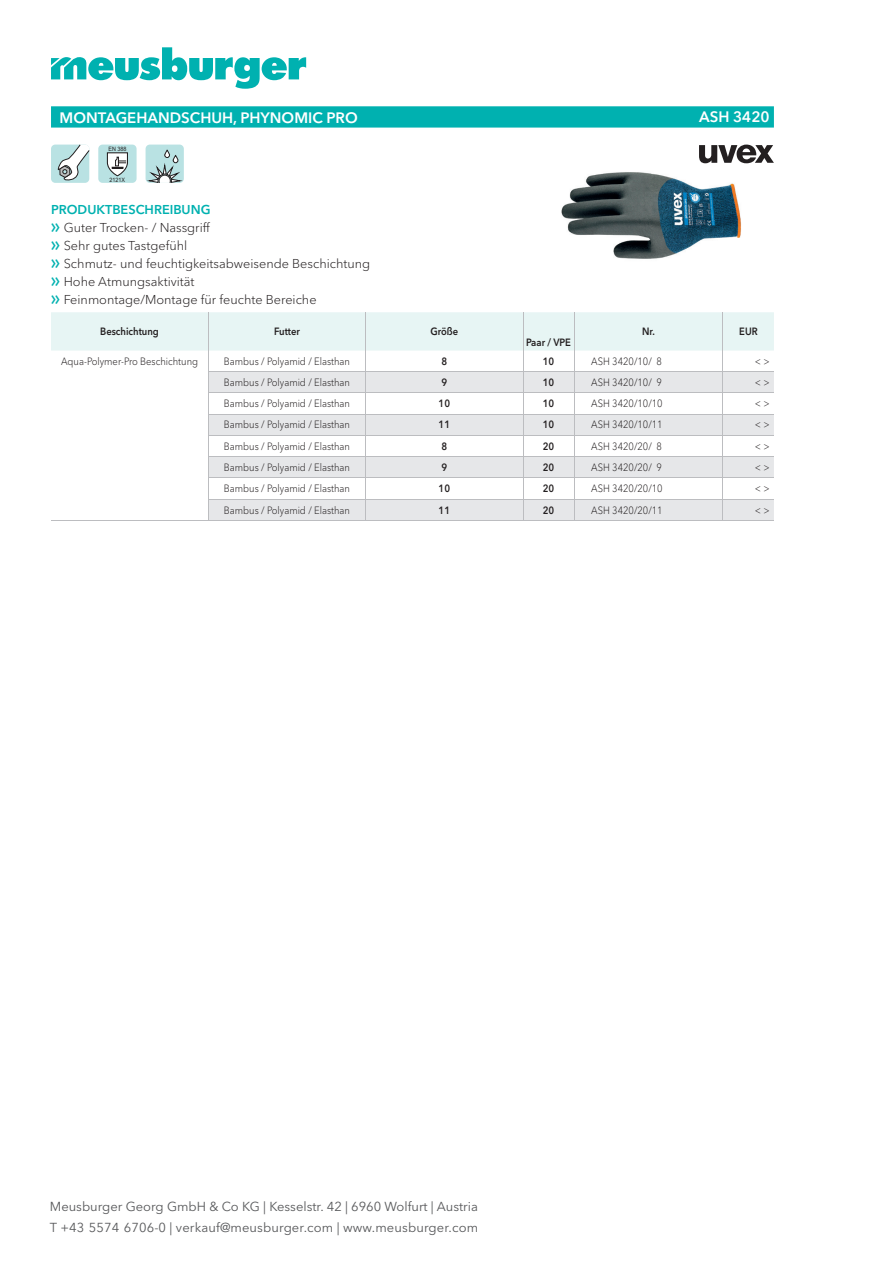
<style>
.page{position:relative;width:893px;height:1263px;background:#fff}
.page>*{position:absolute;margin:0;border:0;box-sizing:border-box;transform-origin:0 0}
.t1{font:600 15px "Avenir Next W1 G";color:#fff}
.t2{font:12.9px/20.7px "Avenir Next W1 G";color:#57585a}
.t3{font:300 12.75px/18px "Avenir Next W1 G";color:#231f20}
.t4{font:300 10.5px "Avenir Next W1 G";color:#231f20;scale:.9 1}
.t5{font:600 10.5px "Avenir Next W1 G";color:#231f20;scale:.9 1}
.t6{font:6px "Arial";color:#231f20;scale:.9 1}
.s1{font-weight:600;color:#00b1b0}
.s2{font-family:"Meusburger Sonderzeichen";font-weight:400;color:#00b1b0}
</style>
<div class="page">
<svg style="left:51px;top:47px;width:255px;height:42px"></svg>
<svg style="left:51px;top:106px;width:723px;height:22px;background:#08b3b2"></svg>
<div style="left:51px;top:145px;width:38px;height:38px;background:#b9e2e3;border-radius:4px"></div>
<svg style="left:57px;top:145px;width:32px;height:37px"></svg>
<div style="left:98px;top:145px;width:39px;height:38px;background:#b9e2e3;border-radius:4px"></div>
<svg style="left:106px;top:152px;width:22px;height:25px"></svg>
<div style="left:146px;top:145px;width:38px;height:38px;background:#b9e2e3;border-radius:4px"></div>
<svg style="left:149px;top:149px;width:32px;height:34px"></svg>
<svg style="left:699px;top:145px;width:75px;height:18px"></svg>
<img style="left:561px;top:172px;width:180px;height:87px">
<svg style="left:51px;top:312px;width:723px;height:208px"></svg>
<hr style="left:51px;top:520px;width:157px;height:1px;background:#bcbdc0">
<hr style="left:208px;top:520px;width:158px;height:1px;background:#bcbdc0">
<hr style="left:366px;top:520px;width:157px;height:1px;background:#bcbdc0">
<hr style="left:523px;top:520px;width:51px;height:1px;background:#bcbdc0">
<hr style="left:574px;top:520px;width:149px;height:1px;background:#bcbdc0">
<hr style="left:723px;top:520px;width:51px;height:1px;background:#bcbdc0">
<h1 class="t1" style="left:60px;top:108px;width:300px">MONTAGEHANDSCHUH, PHYNOMIC PRO</h1>
<h1 class="t1" style="left:699px;top:108px;width:72px">ASH 3420</h1>
<p class="t6" style="left:108px;top:145px;width:22px">EN 388</p>
<p class="t6" style="left:110px;top:175px;width:19px">2121X</p>
<p class="t3" style="left:51px;top:200px;width:321px"><span class="s1">PRODUKTBESCHREIBUNG<br></span><span class="s2">f</span> Guter Trocken- / Nassgriff<br><span class="s2">f</span> Sehr gutes Tastgefühl<br><span class="s2">f</span> Schmutz- und feuchtigkeitsabweisende Beschichtung <span class="s2">f</span> Hohe Atmungsaktivität<br><span class="s2">f</span> Feinmontage/Montage für feuchte Bereiche</p>
<p class="t5" style="left:100px;top:325px;width:67px">Beschichtung</p>
<p class="t5" style="left:274px;top:325px;width:30px">Futter</p>
<p class="t5" style="left:430px;top:325px;width:32px">Größe</p>
<p class="t5" style="left:642px;top:325px;width:16px">Nr.</p>
<p class="t5" style="left:739px;top:325px;width:22px">EUR</p>
<p class="t5" style="left:526px;top:336px;width:52px">Paar / VPE</p>
<p class="t4" style="left:61px;top:355px;width:154px">Aqua-Polymer-Pro Beschichtung</p>
<p class="t4" style="left:224px;top:355px;width:142px">Bambus / Polyamid / Elasthan</p>
<p class="t5" style="left:441px;top:355px;width:8px">8</p>
<p class="t5" style="left:543px;top:355px;width:14px">10</p>
<p class="t4" style="left:591px;top:355px;width:80px">ASH 3420/10/ 8</p>
<p class="t4" style="left:755px;top:355px;width:18px">&lt; &gt;</p>
<p class="t4" style="left:224px;top:376px;width:142px">Bambus / Polyamid / Elasthan</p>
<p class="t5" style="left:441px;top:376px;width:8px">9</p>
<p class="t5" style="left:543px;top:376px;width:14px">10</p>
<p class="t4" style="left:591px;top:376px;width:80px">ASH 3420/10/ 9</p>
<p class="t4" style="left:755px;top:376px;width:18px">&lt; &gt;</p>
<p class="t4" style="left:224px;top:397px;width:142px">Bambus / Polyamid / Elasthan</p>
<p class="t5" style="left:439px;top:397px;width:14px">10</p>
<p class="t5" style="left:543px;top:397px;width:14px">10</p>
<p class="t4" style="left:591px;top:397px;width:81px">ASH 3420/10/10</p>
<p class="t4" style="left:755px;top:397px;width:18px">&lt; &gt;</p>
<p class="t4" style="left:224px;top:418px;width:142px">Bambus / Polyamid / Elasthan</p>
<p class="t5" style="left:439px;top:418px;width:14px">11</p>
<p class="t5" style="left:543px;top:418px;width:14px">10</p>
<p class="t4" style="left:591px;top:418px;width:81px">ASH 3420/10/11</p>
<p class="t4" style="left:755px;top:418px;width:18px">&lt; &gt;</p>
<p class="t4" style="left:224px;top:440px;width:142px">Bambus / Polyamid / Elasthan</p>
<p class="t5" style="left:441px;top:440px;width:8px">8</p>
<p class="t5" style="left:543px;top:440px;width:14px">20</p>
<p class="t4" style="left:591px;top:440px;width:80px">ASH 3420/20/ 8</p>
<p class="t4" style="left:755px;top:440px;width:18px">&lt; &gt;</p>
<p class="t4" style="left:224px;top:461px;width:142px">Bambus / Polyamid / Elasthan</p>
<p class="t5" style="left:441px;top:461px;width:8px">9</p>
<p class="t5" style="left:543px;top:461px;width:14px">20</p>
<p class="t4" style="left:591px;top:461px;width:80px">ASH 3420/20/ 9</p>
<p class="t4" style="left:755px;top:461px;width:18px">&lt; &gt;</p>
<p class="t4" style="left:224px;top:482px;width:142px">Bambus / Polyamid / Elasthan</p>
<p class="t5" style="left:439px;top:482px;width:14px">10</p>
<p class="t5" style="left:543px;top:482px;width:14px">20</p>
<p class="t4" style="left:591px;top:482px;width:81px">ASH 3420/20/10</p>
<p class="t4" style="left:755px;top:482px;width:18px">&lt; &gt;</p>
<p class="t4" style="left:224px;top:504px;width:142px">Bambus / Polyamid / Elasthan</p>
<p class="t5" style="left:439px;top:503px;width:14px">11</p>
<p class="t5" style="left:543px;top:503px;width:14px">20</p>
<p class="t4" style="left:591px;top:504px;width:81px">ASH 3420/20/11</p>
<p class="t4" style="left:755px;top:504px;width:18px">&lt; &gt;</p>
<p class="t2" style="left:50px;top:1196px;width:430px">Meusburger Georg GmbH &amp; Co KG | Kesselstr. 42 | 6960 Wolfurt | Austria<br>T +43 5574 6706-0 | verkauf@meusburger.com | www.meusburger.com</p>
</div>
